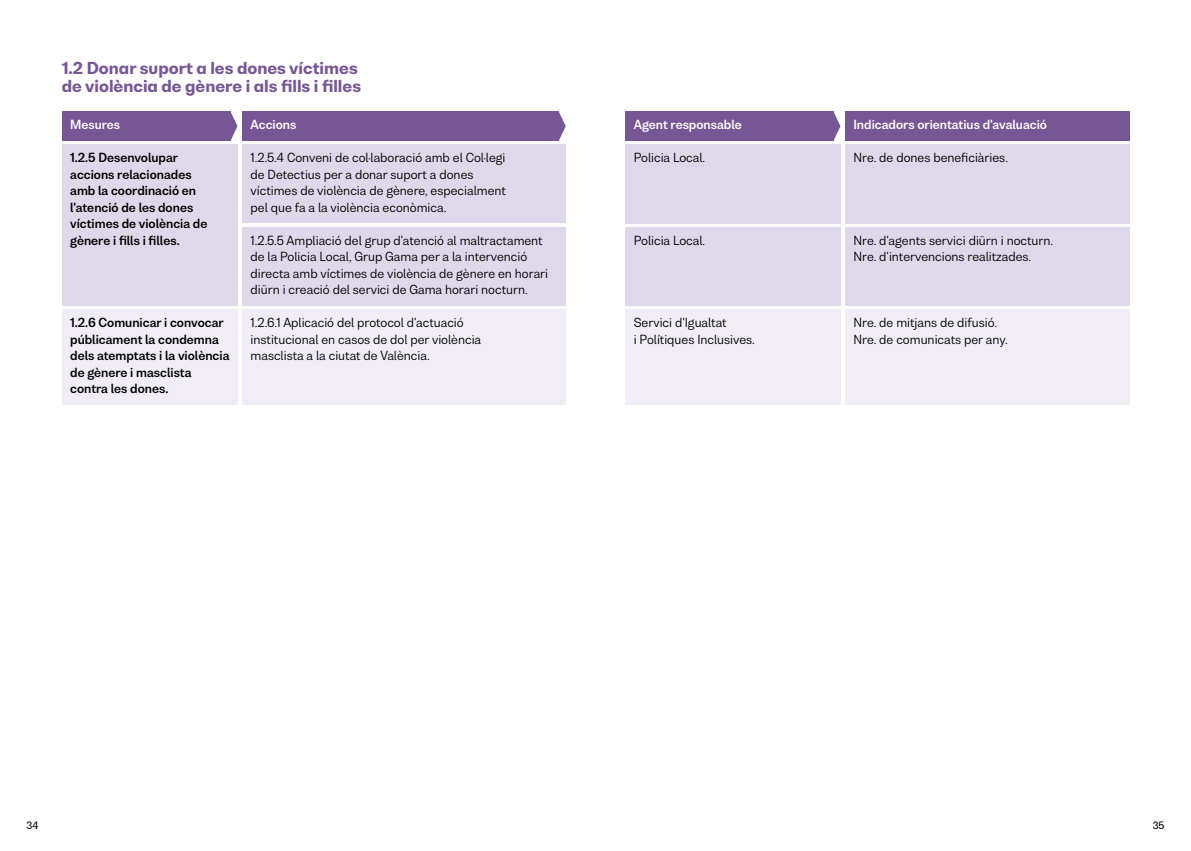
<style>
.page{position:relative;width:1191px;height:851px;background:#fff}
.page>*{position:absolute;margin:0;border:0;box-sizing:border-box;transform-origin:0 0}
.t1{font:800 15.75px/18px "Bw Nista Geometric";color:#775696}
.t2{font:12px/16.5px "Bw Nista Grotesk";color:#000;scale:.96 1}
.t3{font:700 12px/16.5px "Bw Nista Grotesk";color:#000;scale:.96 1}
.t4{font:700 12px "Bw Nista Grotesk";color:#fff;scale:.96 1}
.t5{font:500 9.75px "Bw Nista Grotesk";color:#000;scale:.96 1}
</style>
<div class="page">
<div style="left:625px;top:144px;width:215px;height:29px;background:#dfd8ea"></div>
<div style="left:625px;top:161px;width:215px;height:29px;background:#dfd8ea"></div>
<div style="left:625px;top:177px;width:215px;height:29px;background:#dfd8ea"></div>
<div style="left:625px;top:194px;width:215px;height:29px;background:#dfd8ea"></div>
<div style="left:625px;top:227px;width:215px;height:29px;background:#dfd8ea"></div>
<div style="left:625px;top:243px;width:215px;height:29px;background:#dfd8ea"></div>
<div style="left:625px;top:260px;width:215px;height:29px;background:#dfd8ea"></div>
<div style="left:625px;top:276px;width:215px;height:29px;background:#dfd8ea"></div>
<div style="left:625px;top:309px;width:215px;height:46px;background:#f1edf6"></div>
<div style="left:625px;top:342px;width:215px;height:29px;background:#f1edf6"></div>
<div style="left:625px;top:359px;width:215px;height:29px;background:#f1edf6"></div>
<div style="left:625px;top:375px;width:215px;height:29px;background:#f1edf6"></div>
<div style="left:845px;top:144px;width:284px;height:29px;background:#dfd8ea"></div>
<div style="left:845px;top:161px;width:284px;height:29px;background:#dfd8ea"></div>
<div style="left:845px;top:177px;width:284px;height:29px;background:#dfd8ea"></div>
<div style="left:845px;top:194px;width:284px;height:29px;background:#dfd8ea"></div>
<div style="left:845px;top:227px;width:284px;height:29px;background:#dfd8ea"></div>
<div style="left:845px;top:243px;width:284px;height:29px;background:#dfd8ea"></div>
<div style="left:845px;top:260px;width:284px;height:29px;background:#dfd8ea"></div>
<div style="left:845px;top:276px;width:284px;height:29px;background:#dfd8ea"></div>
<div style="left:845px;top:309px;width:284px;height:29px;background:#f1edf6"></div>
<div style="left:845px;top:326px;width:284px;height:29px;background:#f1edf6"></div>
<div style="left:845px;top:342px;width:284px;height:29px;background:#f1edf6"></div>
<div style="left:845px;top:359px;width:284px;height:29px;background:#f1edf6"></div>
<div style="left:845px;top:375px;width:284px;height:29px;background:#f1edf6"></div>
<div style="left:62px;top:144px;width:175px;height:112px;background:#dfd8ea"></div>
<div style="left:62px;top:243px;width:175px;height:29px;background:#dfd8ea"></div>
<div style="left:62px;top:260px;width:175px;height:29px;background:#dfd8ea"></div>
<div style="left:62px;top:276px;width:175px;height:29px;background:#dfd8ea"></div>
<div style="left:62px;top:309px;width:175px;height:95px;background:#f1edf6"></div>
<div style="left:242px;top:144px;width:324px;height:79px;background:#dfd8ea"></div>
<div style="left:242px;top:227px;width:324px;height:78px;background:#dfd8ea"></div>
<div style="left:242px;top:309px;width:324px;height:62px;background:#f1edf6"></div>
<div style="left:242px;top:359px;width:324px;height:29px;background:#f1edf6"></div>
<div style="left:242px;top:375px;width:324px;height:29px;background:#f1edf6"></div>
<svg style="left:231px;top:112px;width:6px;height:28px"></svg>
<svg style="left:559px;top:112px;width:7px;height:28px"></svg>
<div style="left:62px;top:112px;width:169px;height:29px;background:#775696"></div>
<div style="left:242px;top:112px;width:317px;height:29px;background:#775696"></div>
<svg style="left:833px;top:112px;width:7px;height:29px"></svg>
<div style="left:625px;top:112px;width:208px;height:29px;background:#775696"></div>
<div style="left:845px;top:112px;width:284px;height:29px;background:#775696"></div>
<h1 class="t1" style="left:62px;top:59px;width:301px">1.2 Donar suport a les dones víctimes de violència de gènere i als fills i filles</h1>
<p class="t4" style="left:70px;top:117px;width:54px">Mesures</p>
<p class="t4" style="left:251px;top:117px;width:49px">Accions</p>
<p class="t4" style="left:634px;top:117px;width:114px">Agent responsable</p>
<p class="t4" style="left:853px;top:117px;width:203px">Indicadors orientatius d'avaluació</p>
<p class="t3" style="left:70px;top:149px;width:144px">1.2.5 Desenvolupar accions relacionades amb la coordinació en l'atenció de les dones víctimes de violència de gènere i fills i filles.</p>
<p class="t3" style="left:70px;top:314px;width:167px">1.2.6 Comunicar i convocar públicament la condemna dels atemptats i la violència de gènere i masclista contra les dones.</p>
<p class="t2" style="left:251px;top:149px;width:267px">1.2.5.4 Conveni de col·laboració amb el Col·legi de Detectius per a donar suport a dones víctimes de violència de gènere, especialment pel que fa a la violència econòmica.</p>
<p class="t2" style="left:251px;top:232px;width:311px">1.2.5.5 Ampliació del grup d'atenció al maltractament de la Policia Local, Grup Gama per a la intervenció directa amb víctimes de violència de gènere en horari diürn i creació del servici de Gama horari nocturn.</p>
<p class="t2" style="left:251px;top:314px;width:242px">1.2.6.1 Aplicació del protocol d'actuació institucional en casos de dol per violència masclista a la ciutat de València.</p>
<p class="t2" style="left:634px;top:149px;width:76px">Policia Local.</p>
<p class="t2" style="left:634px;top:232px;width:76px">Policia Local.</p>
<p class="t2" style="left:634px;top:314px;width:128px">Servici d'Igualtat<br>i Polítiques Inclusives.</p>
<p class="t2" style="left:853px;top:149px;width:162px">Nre. de dones beneficiàries.</p>
<p class="t2" style="left:853px;top:232px;width:210px">Nre. d'agents servici diürn i nocturn.<br>Nre. d'intervencions realitzades.</p>
<p class="t2" style="left:853px;top:314px;width:162px">Nre. de mitjans de difusió.<br>Nre. de comunicats per any.</p>
<p class="t5" style="left:27px;top:818px;width:14px">34</p>
<p class="t5" style="left:1152px;top:818px;width:14px">35</p>
</div>
